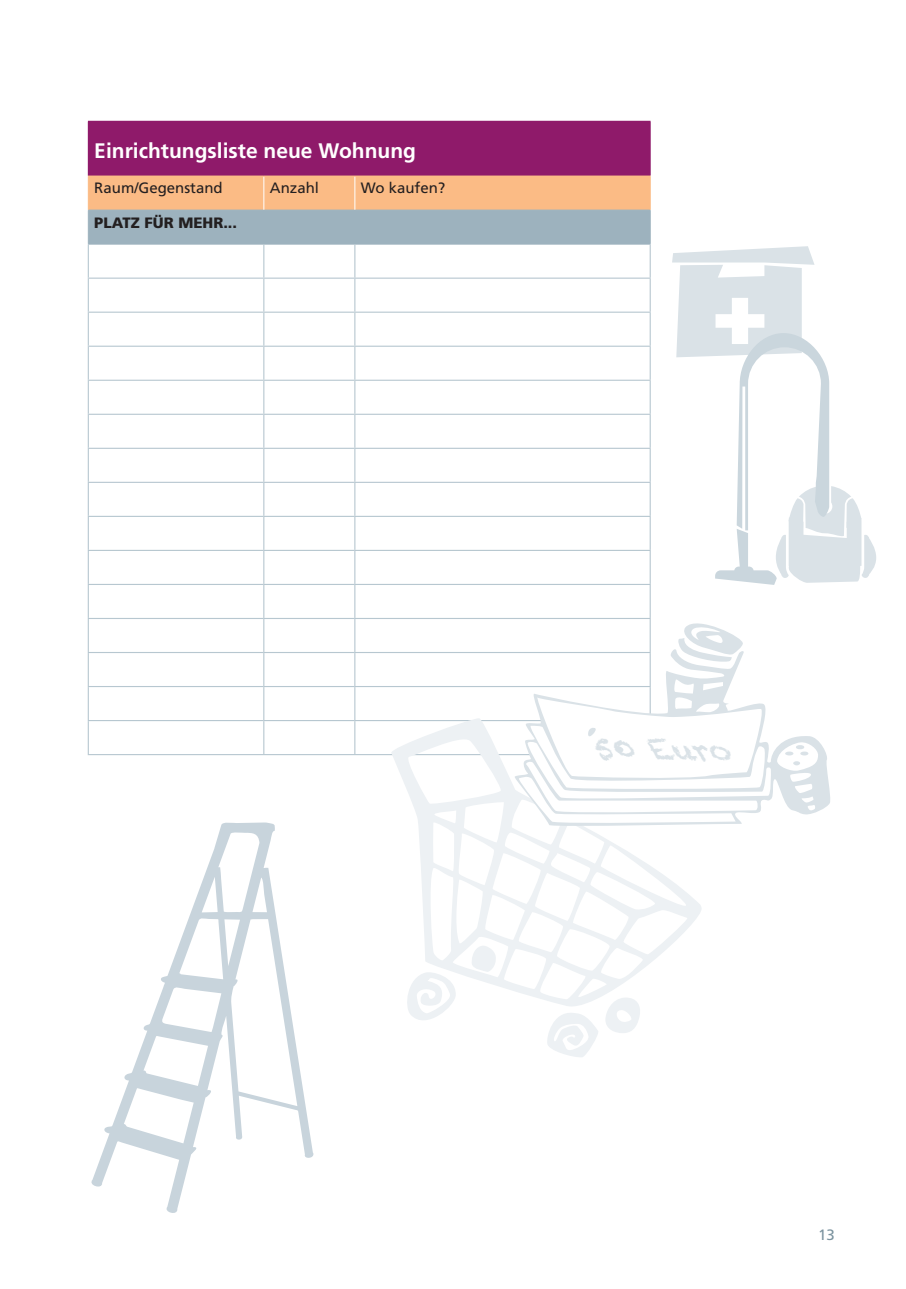
<style>
.page{position:relative;width:906px;height:1289px;background:#fff}
.page>*{position:absolute;margin:0;border:0;box-sizing:border-box;transform-origin:0 0}
.t1{font:italic 28.95px "Chalkduster";color:#dae2e7;scale:1.04 1}
.t2{font:700 21px "Frutiger";color:#fff}
.t3{font:15px "Frutiger";color:#231f20}
.t4{font:900 15px "Frutiger";color:#231f20}
.t5{font:15px "Frutiger";color:#7b939f}
</style>
<div class="page">
<div style="left:88px;top:121px;width:562px;height:55px;background:#8f1a6a"></div>
<svg style="left:89px;top:177px;width:561px;height:67px;background:#cbb6a1"></svg>
<hr style="left:88px;top:210px;width:176px;height:1px;background:#9db2be">
<hr style="left:88px;top:210px;width:1px;height:34px;background:#9db2be">
<hr style="left:264px;top:210px;width:91px;height:1px;background:#9db2be">
<hr style="left:263px;top:210px;width:1px;height:34px;background:#9db2be">
<hr style="left:355px;top:210px;width:295px;height:1px;background:#9db2be">
<hr style="left:354px;top:210px;width:1px;height:34px;background:#9db2be">
<hr style="left:650px;top:210px;width:1px;height:34px;background:#9db2be">
<hr style="left:88px;top:244px;width:562px;height:1px;background:#9db2be">
<hr style="left:650px;top:122px;width:1px;height:54px;background:#8f1a6a">
<hr style="left:88px;top:244px;width:1px;height:33px;background:#b7c7d0">
<hr style="left:263px;top:244px;width:1px;height:33px;background:#b7c7d0">
<hr style="left:354px;top:244px;width:1px;height:33px;background:#b7c7d0">
<hr style="left:649px;top:244px;width:2px;height:33px;background:#b7c7d0">
<hr style="left:88px;top:277px;width:176px;height:2px;background:#b7c7d0">
<hr style="left:88px;top:279px;width:1px;height:32px;background:#b7c7d0">
<hr style="left:264px;top:277px;width:91px;height:2px;background:#b7c7d0">
<hr style="left:263px;top:279px;width:1px;height:32px;background:#b7c7d0">
<hr style="left:355px;top:277px;width:296px;height:2px;background:#b7c7d0">
<hr style="left:354px;top:279px;width:1px;height:32px;background:#b7c7d0">
<hr style="left:649px;top:279px;width:2px;height:32px;background:#b7c7d0">
<hr style="left:88px;top:311px;width:176px;height:2px;background:#b7c7d0">
<hr style="left:88px;top:313px;width:1px;height:32px;background:#b7c7d0">
<hr style="left:264px;top:311px;width:91px;height:2px;background:#b7c7d0">
<hr style="left:263px;top:313px;width:1px;height:32px;background:#b7c7d0">
<hr style="left:355px;top:311px;width:296px;height:2px;background:#b7c7d0">
<hr style="left:354px;top:313px;width:1px;height:32px;background:#b7c7d0">
<hr style="left:649px;top:313px;width:2px;height:32px;background:#b7c7d0">
<hr style="left:88px;top:345px;width:176px;height:2px;background:#b7c7d0">
<hr style="left:88px;top:347px;width:1px;height:32px;background:#b7c7d0">
<hr style="left:264px;top:345px;width:91px;height:2px;background:#b7c7d0">
<hr style="left:263px;top:347px;width:1px;height:32px;background:#b7c7d0">
<hr style="left:355px;top:345px;width:296px;height:2px;background:#b7c7d0">
<hr style="left:354px;top:347px;width:1px;height:32px;background:#b7c7d0">
<hr style="left:649px;top:347px;width:2px;height:32px;background:#b7c7d0">
<hr style="left:88px;top:379px;width:176px;height:2px;background:#b7c7d0">
<hr style="left:88px;top:381px;width:1px;height:33px;background:#b7c7d0">
<hr style="left:264px;top:379px;width:91px;height:2px;background:#b7c7d0">
<hr style="left:263px;top:381px;width:1px;height:33px;background:#b7c7d0">
<hr style="left:355px;top:379px;width:296px;height:2px;background:#b7c7d0">
<hr style="left:354px;top:381px;width:1px;height:33px;background:#b7c7d0">
<hr style="left:649px;top:381px;width:2px;height:33px;background:#b7c7d0">
<hr style="left:88px;top:414px;width:176px;height:1px;background:#b7c7d0">
<hr style="left:88px;top:415px;width:1px;height:33px;background:#b7c7d0">
<hr style="left:264px;top:414px;width:91px;height:1px;background:#b7c7d0">
<hr style="left:263px;top:415px;width:1px;height:33px;background:#b7c7d0">
<hr style="left:355px;top:414px;width:296px;height:1px;background:#b7c7d0">
<hr style="left:354px;top:415px;width:1px;height:33px;background:#b7c7d0">
<hr style="left:649px;top:415px;width:2px;height:33px;background:#b7c7d0">
<hr style="left:88px;top:448px;width:176px;height:1px;background:#b7c7d0">
<hr style="left:88px;top:449px;width:1px;height:33px;background:#b7c7d0">
<hr style="left:264px;top:448px;width:91px;height:1px;background:#b7c7d0">
<hr style="left:263px;top:449px;width:1px;height:33px;background:#b7c7d0">
<hr style="left:355px;top:448px;width:296px;height:1px;background:#b7c7d0">
<hr style="left:354px;top:449px;width:1px;height:33px;background:#b7c7d0">
<hr style="left:649px;top:449px;width:2px;height:33px;background:#b7c7d0">
<hr style="left:88px;top:482px;width:176px;height:1px;background:#b7c7d0">
<hr style="left:88px;top:483px;width:1px;height:33px;background:#b7c7d0">
<hr style="left:264px;top:482px;width:91px;height:1px;background:#b7c7d0">
<hr style="left:263px;top:483px;width:1px;height:33px;background:#b7c7d0">
<hr style="left:355px;top:482px;width:296px;height:1px;background:#b7c7d0">
<hr style="left:354px;top:483px;width:1px;height:33px;background:#b7c7d0">
<hr style="left:649px;top:483px;width:2px;height:33px;background:#b7c7d0">
<hr style="left:88px;top:516px;width:176px;height:1px;background:#b7c7d0">
<hr style="left:88px;top:517px;width:1px;height:33px;background:#b7c7d0">
<hr style="left:264px;top:516px;width:91px;height:1px;background:#b7c7d0">
<hr style="left:263px;top:517px;width:1px;height:33px;background:#b7c7d0">
<hr style="left:355px;top:516px;width:296px;height:1px;background:#b7c7d0">
<hr style="left:354px;top:517px;width:1px;height:33px;background:#b7c7d0">
<hr style="left:649px;top:517px;width:2px;height:33px;background:#b7c7d0">
<hr style="left:88px;top:550px;width:176px;height:1px;background:#b7c7d0">
<hr style="left:88px;top:551px;width:1px;height:33px;background:#b7c7d0">
<hr style="left:264px;top:550px;width:91px;height:1px;background:#b7c7d0">
<hr style="left:263px;top:551px;width:1px;height:33px;background:#b7c7d0">
<hr style="left:355px;top:550px;width:296px;height:1px;background:#b7c7d0">
<hr style="left:354px;top:551px;width:1px;height:33px;background:#b7c7d0">
<hr style="left:649px;top:551px;width:2px;height:33px;background:#b7c7d0">
<hr style="left:88px;top:584px;width:176px;height:1px;background:#b7c7d0">
<hr style="left:88px;top:585px;width:1px;height:33px;background:#b7c7d0">
<hr style="left:264px;top:584px;width:91px;height:1px;background:#b7c7d0">
<hr style="left:263px;top:585px;width:1px;height:33px;background:#b7c7d0">
<hr style="left:355px;top:584px;width:296px;height:1px;background:#b7c7d0">
<hr style="left:354px;top:585px;width:1px;height:33px;background:#b7c7d0">
<hr style="left:649px;top:585px;width:2px;height:33px;background:#b7c7d0">
<hr style="left:88px;top:618px;width:176px;height:1px;background:#b7c7d0">
<hr style="left:88px;top:619px;width:1px;height:33px;background:#b7c7d0">
<hr style="left:264px;top:618px;width:91px;height:1px;background:#b7c7d0">
<hr style="left:263px;top:619px;width:1px;height:33px;background:#b7c7d0">
<hr style="left:355px;top:618px;width:296px;height:1px;background:#b7c7d0">
<hr style="left:354px;top:619px;width:1px;height:33px;background:#b7c7d0">
<hr style="left:649px;top:619px;width:2px;height:33px;background:#b7c7d0">
<hr style="left:88px;top:652px;width:176px;height:1px;background:#b7c7d0">
<hr style="left:88px;top:653px;width:1px;height:33px;background:#b7c7d0">
<hr style="left:264px;top:652px;width:91px;height:1px;background:#b7c7d0">
<hr style="left:263px;top:653px;width:1px;height:33px;background:#b7c7d0">
<hr style="left:355px;top:652px;width:296px;height:1px;background:#b7c7d0">
<hr style="left:354px;top:653px;width:1px;height:33px;background:#b7c7d0">
<hr style="left:88px;top:686px;width:176px;height:1px;background:#b7c7d0">
<hr style="left:88px;top:687px;width:1px;height:33px;background:#b7c7d0">
<hr style="left:264px;top:686px;width:91px;height:1px;background:#b7c7d0">
<hr style="left:263px;top:687px;width:1px;height:33px;background:#b7c7d0">
<hr style="left:355px;top:686px;width:296px;height:1px;background:#b7c7d0">
<hr style="left:354px;top:687px;width:1px;height:33px;background:#b7c7d0">
<hr style="left:88px;top:720px;width:176px;height:1px;background:#b7c7d0">
<hr style="left:88px;top:721px;width:1px;height:33px;background:#b7c7d0">
<hr style="left:264px;top:720px;width:91px;height:1px;background:#b7c7d0">
<hr style="left:263px;top:721px;width:1px;height:33px;background:#b7c7d0">
<hr style="left:355px;top:720px;width:296px;height:1px;background:#b7c7d0">
<hr style="left:354px;top:721px;width:1px;height:33px;background:#b7c7d0">
<hr style="left:88px;top:754px;width:563px;height:1px;background:#b7c7d0">
<hr style="left:263px;top:176px;width:1px;height:34px;background:#fff">
<hr style="left:354px;top:176px;width:1px;height:34px;background:#fff">
<hr style="left:88px;top:176px;width:176px;height:1px;background:#fbbb85">
<hr style="left:88px;top:176px;width:1px;height:34px;background:#fbbb85">
<hr style="left:264px;top:176px;width:386px;height:1px;background:#fbbb85">
<hr style="left:650px;top:176px;width:1px;height:34px;background:#fbbb85">
<svg style="left:389px;top:718px;width:313px;height:339px"></svg>
<svg style="left:514px;top:645px;width:316px;height:182px"></svg>
<svg style="left:676px;top:623px;width:69px;height:40px"></svg>
<svg style="left:777px;top:741px;width:41px;height:69px"></svg>
<svg style="left:516px;top:677px;width:255px;height:147px"></svg>
<svg style="left:672px;top:246px;width:204px;height:339px"></svg>
<svg style="left:91px;top:822px;width:223px;height:391px"></svg>
<h2 class="t2" style="left:94px;top:142px;width:323px">Einrichtungsliste neue Wohnung</h2>
<p class="t3" style="left:94px;top:182px;width:130px">Raum/Gegenstand</p>
<p class="t3" style="left:270px;top:182px;width:51px">Anzahl</p>
<p class="t3" style="left:361px;top:182px;width:86px">Wo kaufen?</p>
<p class="t4" style="left:94px;top:217px;width:144px">PLATZ FÜR MEHR...</p>
<h1 class="t1" style="left:600px;top:731px;width:152px">50Euro</h1>
<p class="t5" style="left:818px;top:1228px;width:18px">13</p>
</div>
